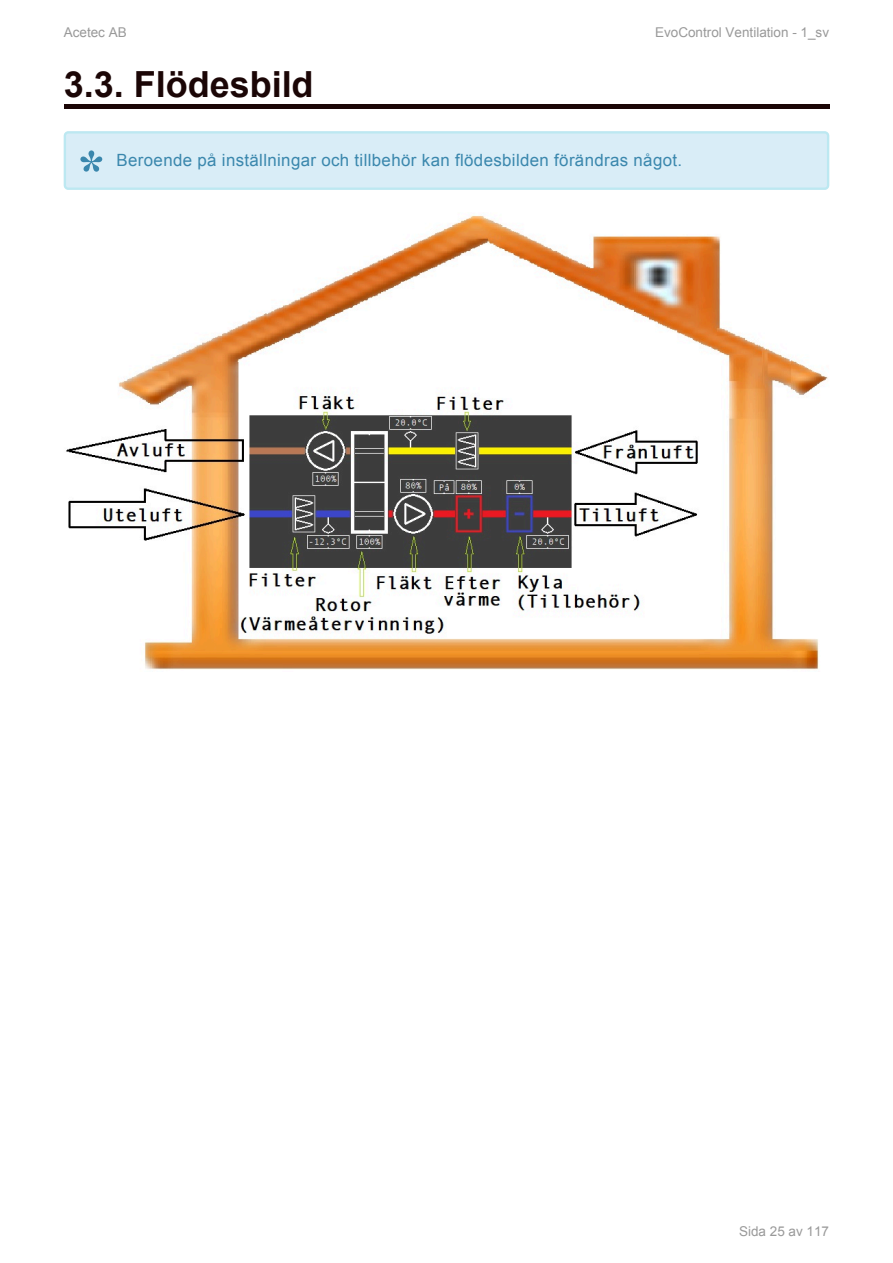
<style>
.page{position:relative;width:893px;height:1263px;background:#fff}
.page>*{position:absolute;margin:0;border:0;box-sizing:border-box;transform-origin:0 0}
.t1{font:700 56.25px "Times New Roman";color:#3a87ad}
.t2{font:700 36px "Arial";color:#1b0606}
.t3{font:16.8px "Arial";letter-spacing:.02em;color:#3a87ad}
.t4{font:13.5px "Arial";color:#999}
</style>
<div class="page">
<div style="left:64px;top:104px;width:765px;height:5px;background:#1b0606"></div>
<img style="left:64px;top:212px;width:765px;height:460px;border-radius:4px">
<svg style="left:64px;top:131px;width:765px;height:59px;background:#d6ecf6"></svg>
<p class="t4" style="left:64px;top:24px;width:64px">Acetec AB</p>
<p class="t4" style="left:655px;top:24px;width:175px">EvoControl Ventilation - 1_sv</p>
<h2 class="t2" style="left:64px;top:64px;width:251px">3.3. Flödesbild</h2>
<h1 class="t1" style="left:77px;top:138px;width:30px">*</h1>
<p class="t3" style="left:117px;top:151px;width:567px">Beroende på inställningar och tillbehör kan flödesbilden förändras något.</p>
<p class="t4" style="left:739px;top:1223px;width:92px">Sida 25 av 117</p>
</div>
